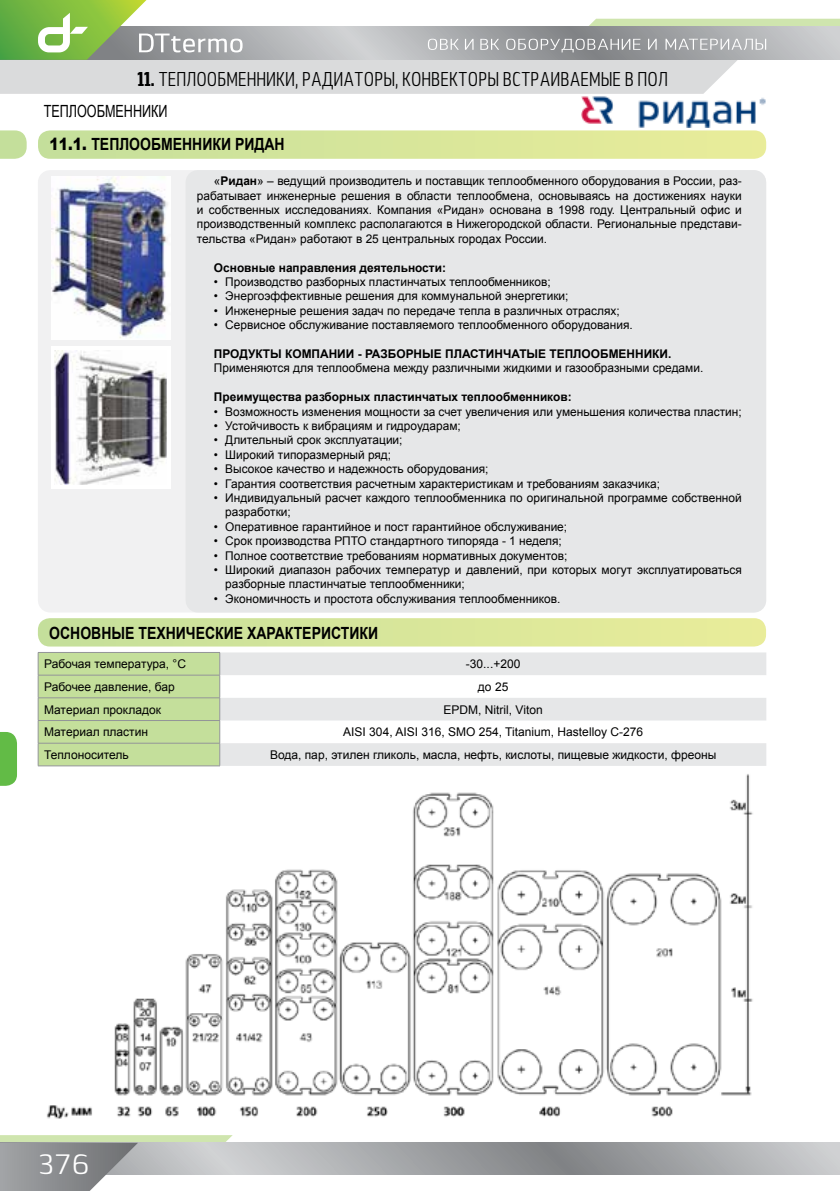
<style>
.page{position:relative;width:840px;height:1191px;background:#fff}
.page>*{position:absolute;margin:0;border:0;box-sizing:border-box;transform-origin:0 0}
.t1{font:28px "Lytiga Pro";color:#fff}
.t2{font:20px "Lytiga Pro Condensed";color:#000;scale:.8 1}
.t3{font:700 16.8px "Arial";color:#000;scale:.83 1}
.t4{font:16.8px "Arial";color:#000;scale:.75 1}
.t5{font:12px/14.4px "Arial";color:#000}
.t6{font:700 12px "Arial";color:#000}
.s1{font-weight:900}
.s2{font-weight:700}
</style>
<div class="page">
<svg style="left:232px;top:1142px;width:607px;height:32px;background:#a6a8aa"></svg>
<svg style="left:0;top:1135px;width:232px;height:56px"></svg>
<div style="left:38px;top:130px;width:727px;height:29px;background:linear-gradient(to right,#c5df9b,#eaed9a);border-radius:12px"></div>
<svg style="left:0;top:130px;width:27px;height:29px"></svg>
<svg style="left:0;top:0;width:839px;height:94px"></svg>
<svg style="left:0;top:732px;width:17px;height:54px"></svg>
<div style="left:38px;top:170px;width:727px;height:442px;background:#f1f1f2"></div>
<div style="left:185px;top:170px;width:580px;height:442px;background:#e6e7e8"></div>
<img style="left:581px;top:96px;width:184px;height:31px">
<img style="left:51px;top:176px;width:119px;height:164px">
<div style="left:51px;top:345px;width:119px;height:143px;background:#fff"></div>
<img style="left:55px;top:350px;width:111px;height:134px">
<svg style="left:220px;top:652px;width:545px;height:114px;fill:#e6e7e8"></svg>
<svg style="left:38px;top:652px;width:182px;height:114px;background:#c1da9a"></svg>
<svg style="left:38px;top:618px;width:727px;height:28px;background:#d7e69b"></svg>
<img style="left:47px;top:774px;width:706px;height:345px">
<h2 class="t2" style="left:137px;top:66px;width:664px"><span class="s1">11.</span> ТЕПЛООБМЕННИКИ, РАДИАТОРЫ, КОНВЕКТОРЫ ВСТРАИВАЕМЫЕ В ПОЛ</h2>
<h3 class="t4" style="left:44px;top:100px;width:167px">ТЕПЛООБМЕННИКИ</h3>
<h3 class="t3" style="left:49px;top:133px;width:285px"><span class="s1">11.1.</span> ТЕПЛООБМЕННИКИ РИДАН</h3>
<p class="t5" style="left:197px;top:174px;width:546px;text-align:justify;text-indent:17px">«<span class="s2">Ридан</span>» – ведущий производитель и поставщик теплообменного оборудования в России, раз&shy;рабатывает инженерные решения в области теплообмена, основываясь на достижениях науки и собственных исследованиях. Компания «Ридан» основана в 1998 году. Центральный офис и производственный комплекс располагаются в Нижегородской области. Региональные представи&shy;тельства «Ридан» работают в 25 центральных городах России.</p>
<p class="t6" style="left:214px;top:259px;width:233px">Основные направления деятельности:</p>
<p class="t5" style="left:214px;top:275px;width:338px">• Производство разборных пластинчатых теплообменников;</p>
<p class="t5" style="left:214px;top:289px;width:356px">• Энергоэффективные решения для коммунальной энергетики;</p>
<p class="t5" style="left:214px;top:303px;width:407px">• Инженерные решения задач по передаче тепла в различных отраслях;</p>
<p class="t5" style="left:214px;top:318px;width:420px">• Сервисное обслуживание поставляемого теплообменного оборудования.</p>
<p class="t6" style="left:214px;top:346px;width:458px">ПРОДУКТЫ КОМПАНИИ - РАЗБОРНЫЕ ПЛАСТИНЧАТЫЕ ТЕПЛООБМЕННИКИ.</p>
<p class="t5" style="left:214px;top:361px;width:490px">Применяются для теплообмена между различными жидкими и газообразными средами.</p>
<p class="t6" style="left:214px;top:389px;width:359px">Преимущества разборных пластинчатых теплообменников:</p>
<p class="t5" style="left:214px;top:404px;width:529px">• Возможность изменения мощности за счет увеличения или уменьшения количества пластин;</p>
<p class="t5" style="left:214px;top:419px;width:248px">• Устойчивость к вибрациям и гидроударам;</p>
<p class="t5" style="left:214px;top:433px;width:190px">• Длительный срок эксплуатации;</p>
<p class="t5" style="left:214px;top:447px;width:179px">• Широкий типоразмерный ряд;</p>
<p class="t5" style="left:214px;top:462px;width:276px">• Высокое качество и надежность оборудования;</p>
<p class="t5" style="left:214px;top:476px;width:447px">• Гарантия соответствия расчетным характеристикам и требованиям заказчика;</p>
<p class="t5" style="left:225px;top:491px;width:517px;text-indent:-11px">• Индивидуальный расчет каждого теплообменника по оригинальной программе собственной разработки;</p>
<p class="t5" style="left:214px;top:519px;width:354px">• Оперативное гарантийное и пост гарантийное обслуживание;</p>
<p class="t5" style="left:214px;top:534px;width:349px">• Срок производства РПТО стандартного типоряда - 1 неделя;</p>
<p class="t5" style="left:214px;top:548px;width:354px">• Полное соответствие требованиям нормативных документов;</p>
<p class="t5" style="left:225px;top:563px;width:517px;text-indent:-11px">• Широкий диапазон рабочих температур и давлений, при которых могут эксплуатироваться разборные пластинчатые теплообменники;</p>
<p class="t5" style="left:214px;top:591px;width:348px">• Экономичность и простота обслуживания теплообменников.</p>
<h3 class="t3" style="left:49px;top:622px;width:397px">ОСНОВНЫЕ ТЕХНИЧЕСКИЕ ХАРАКТЕРИСТИКИ</h3>
<p class="t5" style="left:44px;top:657px;width:143px">Рабочая температура, °С</p>
<p class="t5" style="left:465px;top:657px;width:56px">-30...+200</p>
<p class="t5" style="left:44px;top:679px;width:132px">Рабочее давление, бар</p>
<p class="t5" style="left:477px;top:679px;width:32px">до 25</p>
<p class="t5" style="left:44px;top:702px;width:118px">Материал прокладок</p>
<p class="t5" style="left:443px;top:702px;width:101px">EPDM, Nitril, Viton</p>
<p class="t5" style="left:44px;top:725px;width:105px">Материал пластин</p>
<p class="t5" style="left:343px;top:725px;width:301px">AISI 304, AISI 316, SMO 254, Titanium, Hastelloy C-276</p>
<p class="t5" style="left:44px;top:747px;width:86px">Теплоноситель</p>
<p class="t5" style="left:270px;top:747px;width:447px">Вода, пар, этилен гликоль, масла, нефть, кислоты, пищевые жидкости, фреоны</p>
<h1 class="t1" style="left:38px;top:1147px;width:53px">376</h1>
</div>
